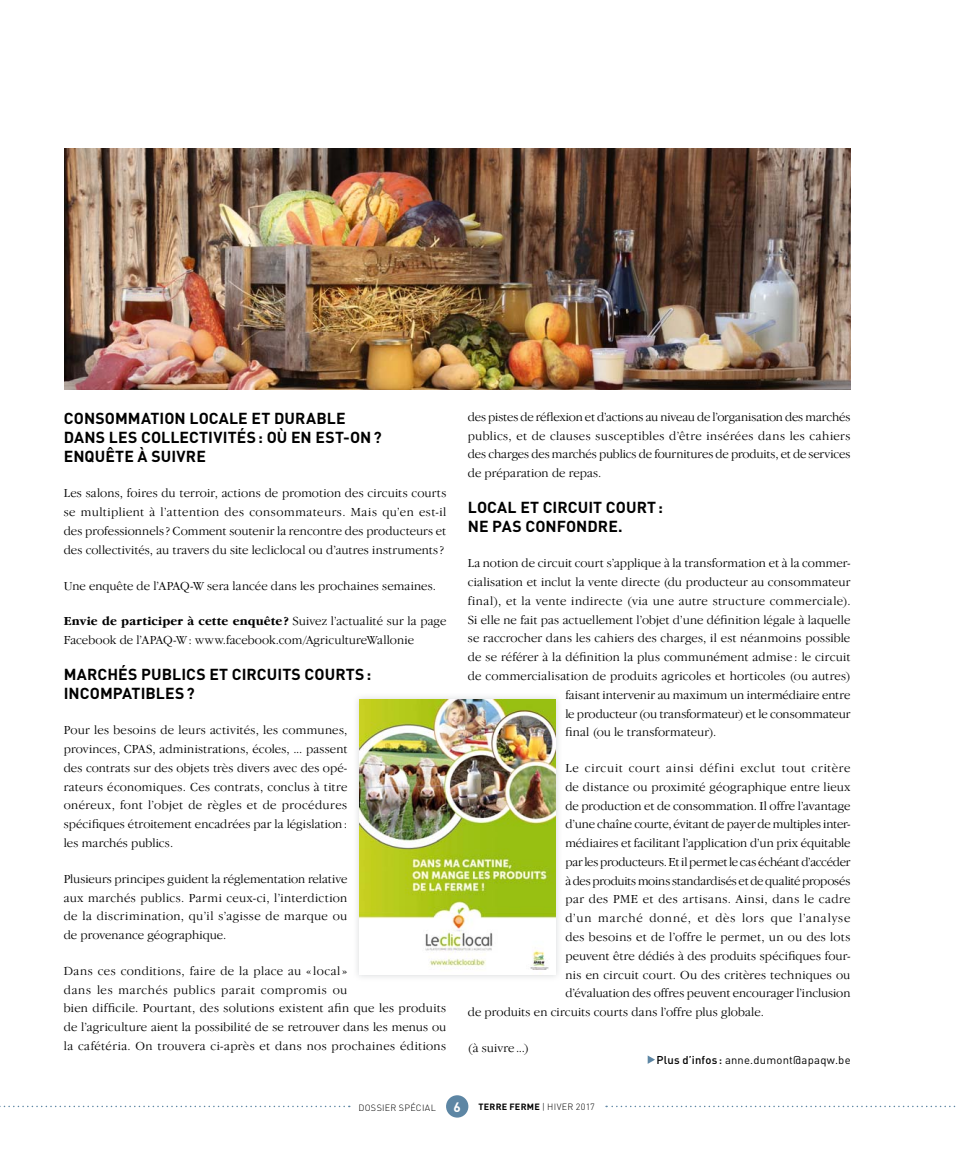
<style>
.page{position:relative;width:957px;height:1149px;background:#fff}
.page>*{position:absolute;margin:0;border:0;box-sizing:border-box;transform-origin:0 0}
.t1{font:700 15.75px/18.8px "DIN";letter-spacing:.005em;color:#000}
.t2{font:700 13.5px "DIN";color:#fff}
.t3{font:300 12.75px/18.8px "Garamond IT Cby BT";letter-spacing:.01em;color:#000;text-align:justify}
.t4{font:300 12.75px/18.8px "Garamond IT Cby BT";letter-spacing:.03em;color:#000}
.t5{font:300 12.75px "Garamond IT Cby BT";letter-spacing:-.02em;color:#000}
.t6{font:300 12.75px "Garamond IT Cby BT";letter-spacing:.035em;color:#000}
.t7{font:300 12.75px "Garamond IT Cby BT";letter-spacing:-.01em;color:#000}
.t8{font:300 12.75px "Garamond IT Cby BT";letter-spacing:-.015em;color:#000}
.t9{font:300 12.75px "Garamond IT Cby BT";letter-spacing:.05em;color:#000}
.t10{font:300 12.75px "Garamond IT Cby BT";letter-spacing:.04em;color:#000}
.t11{font:300 12.75px "Garamond IT Cby BT";letter-spacing:.06em;color:#000}
.t12{font:11.25px "DIN";letter-spacing:.02em;color:#000}
.t13{font:700 9px "DIN";letter-spacing:.03em;color:#000}
.t14{font:300 9px "DIN";letter-spacing:.035em;color:#000}
.s1{font-weight:700}
.s2{font-weight:500}
.s3{font-weight:300}
</style>
<div class="page">
<div style="left:446px;top:1094px;width:22px;height:23px;background:#5d86a4;border-radius:50%"></div>
<svg style="left:606px;top:1105px;width:349px;height:1px"></svg>
<svg style="left:4px;top:1105px;width:346px;height:1px"></svg>
<img style="left:357px;top:697px;width:201px;height:281px">
<img style="left:359px;top:699px;width:196px;height:275px">
<img style="left:64px;top:149px;width:786px;height:240px">
<svg style="left:647px;top:1055px;width:8px;height:8px"></svg>
<p class="t1" style="left:64px;top:411px;width:319px">CONSOMMATION LOCALE ET DURABLE<br>DANS LES COLLECTIVITÉS : OÙ EN EST-ON ?<br>ENQUÊTE À SUIVRE</p>
<p class="t3" style="left:64px;top:485px;width:384px">Les salons, foires du terroir, actions de promotion des circuits courts se multiplient à l’attention des consommateurs. Mais qu’en est-il des professionnels ? Comment soutenir la rencontre des producteurs et des collectivités, au travers du site lecliclocal ou d’autres instruments ?</p>
<p class="t3" style="left:64px;top:577px;width:374px">Une enquête de l’APAQ-W sera lancée dans les prochaines semaines.</p>
<p class="t3" style="left:64px;top:612px;width:384px"><span class="s1">Envie de participer à cette enquête ?</span> Suivez l’actualité sur la page<br>Facebook de l’APAQ-W : www.facebook.com/AgricultureWallonie</p>
<p class="t1" style="left:64px;top:666px;width:309px">MARCHÉS PUBLICS ET CIRCUITS COURTS :<br>INCOMPATIBLES ?</p>
<p class="t3" style="left:64px;top:721px;width:285px">Pour les besoins de leurs activités, les communes, provinces, CPAS, administrations, écoles, ... passent des contrats sur des objets très divers avec des opé&shy;rateurs économiques. Ces contrats, conclus à titre onéreux, font l’objet de règles et de procédures spécifiques étroitement encadrées par la législation : les marchés publics.</p>
<p class="t3" style="left:64px;top:870px;width:285px">Plusieurs principes guident la réglementation relative aux marchés publics. Parmi ceux-ci, l’interdiction de la discrimination, qu’il s’agisse de marque ou de provenance géographique.</p>
<p class="t4" style="left:64px;top:962px;width:384px">Dans ces conditions, faire de la place au « local »<br>dans les marchés publics parait compromis ou<br>bien difficile. Pourtant, des solutions existent afin que les produits de l’agriculture aient la possibilité de se retrouver dans les menus ou la cafétéria. On trouvera ci-après et dans nos prochaines éditions</p>
<p class="t3" style="left:468px;top:408px;width:384px">des pistes de réflexion et d’actions au niveau de l’organisation des marchés publics, et de clauses susceptibles d’être insérées dans les cahiers des charges des marchés publics de fournitures de produits, et de services de préparation de repas.</p>
<p class="t1" style="left:468px;top:499px;width:197px">LOCAL ET CIRCUIT COURT :<br>NE PAS CONFONDRE.</p>
<p class="t3" style="left:468px;top:555px;width:384px">La notion de circuit court s’applique à la transformation et à la commer-</p>
<p class="t3" style="left:468px;top:573px;width:384px">cialisation et inclut la vente directe (du producteur au consommateur</p>
<p class="t6" style="left:468px;top:595px;width:384px">final), et la vente indirecte (via une autre structure commerciale).</p>
<p class="t3" style="left:468px;top:611px;width:384px">Si elle ne fait pas actuellement l’objet d’une définition légale à laquelle</p>
<p class="t3" style="left:468px;top:630px;width:384px">se raccrocher dans les cahiers des charges, il est néanmoins possible</p>
<p class="t3" style="left:468px;top:648px;width:384px">de se référer à la définition la plus communément admise : le circuit</p>
<p class="t3" style="left:468px;top:667px;width:384px">de commercialisation de produits agricoles et horticoles (ou autres)</p>
<p class="t3" style="left:565px;top:686px;width:286px">faisant intervenir au maximum un intermédiaire entre</p>
<p class="t8" style="left:565px;top:708px;width:286px">le producteur (ou transformateur) et le consommateur</p>
<p class="t3" style="left:565px;top:723px;width:152px">final (ou le transformateur).</p>
<p class="t9" style="left:565px;top:762px;width:287px">Le circuit court ainsi défini exclut tout critère</p>
<p class="t3" style="left:565px;top:778px;width:287px">de distance ou proximité géographique entre lieux</p>
<p class="t3" style="left:565px;top:797px;width:287px">de production et de consommation. Il offre l’avantage</p>
<p class="t5" style="left:565px;top:818px;width:286px">d’une chaîne courte, évitant de payer de multiples inter-</p>
<p class="t3" style="left:565px;top:834px;width:287px">médiaires et facilitant l’application d’un prix équitable</p>
<p class="t5" style="left:565px;top:856px;width:286px">par les producteurs. Et il permet le cas échéant d’accéder</p>
<p class="t5" style="left:565px;top:875px;width:286px">à des produits moins standardisés et de qualité proposés</p>
<p class="t10" style="left:565px;top:893px;width:287px">par des PME et des artisans. Ainsi, dans le cadre</p>
<p class="t11" style="left:565px;top:912px;width:287px">d’un marché donné, et dès lors que l’analyse</p>
<p class="t3" style="left:565px;top:928px;width:287px">des besoins et de l’offre le permet, un ou des lots</p>
<p class="t3" style="left:565px;top:947px;width:286px">peuvent être dédiés à des produits spécifiques four-</p>
<p class="t3" style="left:565px;top:965px;width:286px">nis en circuit court. Ou des critères techniques ou</p>
<p class="t7" style="left:565px;top:987px;width:287px">d’évaluation des offres peuvent encourager l’inclusion</p>
<p class="t3" style="left:468px;top:1003px;width:297px">de produits en circuits courts dans l’offre plus globale.</p>
<p class="t3" style="left:468px;top:1039px;width:63px">(à suivre ...)</p>
<p class="t12" style="left:656px;top:1055px;width:196px"><span class="s2">Plus d’infos :</span> anne.dumont@apaqw.be</p>
<p class="t14" style="left:358px;top:1103px;width:79px">DOSSIER SPÉCIAL</p>
<p class="t2" style="left:453px;top:1102px;width:9px">6</p>
<p class="t13" style="left:478px;top:1103px;width:118px">TERRE FERME <span class="s3">| HIVER 2017</span></p>
</div>
